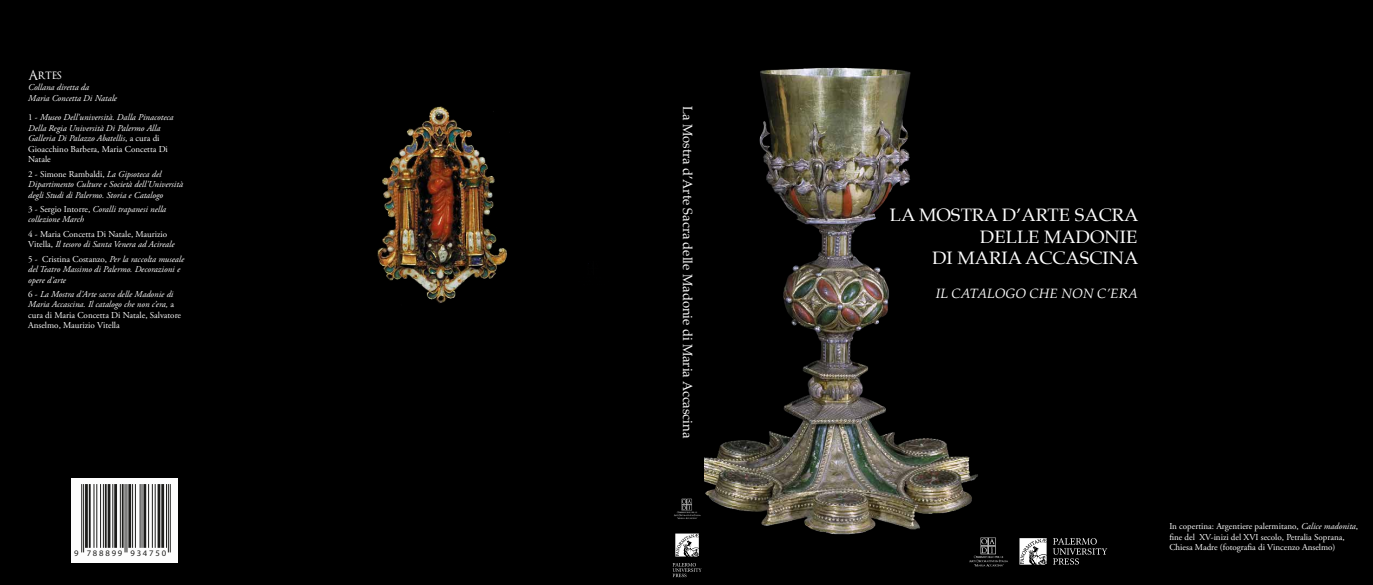
<style>
.page{position:relative;width:1373px;height:585px;background:#fff}
.page>*{position:absolute;margin:0;border:0;box-sizing:border-box;transform-origin:0 0}
.t1{font:18px/21.6px "Palatino";color:#fdfdfd;text-align:right}
.t2{font:italic 13.5px "Palatino";color:#fdfdfd}
.t3{font:13.5px "Optimus Princeps";letter-spacing:-.02em;color:#fff}
.t4{font:13.35px "Palatino";color:#fdfdfd}
.t5{font:italic 9px/10.5px "Adobe Garamond Pro";color:#fff}
.t6{font:9px/10.5px "Adobe Garamond Pro";color:#fff}
.t7{font:8.48px "Myriad Pro";letter-spacing:.21em;color:#1d1d1b}
.s1{font-style:normal}
.s2{font-style:italic}
</style>
<div class="page">
<div style="left:0;top:0;width:1372px;height:585px;background:#000"></div>
<svg style="left:675px;top:533px;width:24px;height:24px"></svg>
<svg style="left:672px;top:563px;width:29px;height:14px"></svg>
<img style="left:704px;top:67px;width:274px;height:468px">
<svg style="left:1053px;top:538px;width:54px;height:26px"></svg>
<svg style="left:1019px;top:538px;width:27px;height:27px"></svg>
<svg style="left:71px;top:478px;width:106px;height:85px;background:#ebebea"></svg>
<hr style="left:81px;top:484px;width:1px;height:68px;background:#1d1d1b">
<hr style="left:83px;top:484px;width:1px;height:68px;background:#1d1d1b">
<hr style="left:85px;top:484px;width:3px;height:63px;background:#1d1d1b">
<hr style="left:89px;top:484px;width:2px;height:63px;background:#1d1d1b">
<hr style="left:93px;top:484px;width:1px;height:63px;background:#1d1d1b">
<hr style="left:96px;top:484px;width:1px;height:63px;background:#1d1d1b">
<hr style="left:100px;top:484px;width:1px;height:63px;background:#1d1d1b">
<hr style="left:103px;top:484px;width:1px;height:63px;background:#1d1d1b">
<hr style="left:105px;top:484px;width:2px;height:63px;background:#1d1d1b">
<hr style="left:108px;top:484px;width:2px;height:63px;background:#1d1d1b">
<hr style="left:112px;top:484px;width:1px;height:63px;background:#1d1d1b">
<hr style="left:114px;top:484px;width:3px;height:63px;background:#1d1d1b">
<hr style="left:120px;top:484px;width:1px;height:63px;background:#1d1d1b">
<hr style="left:122px;top:484px;width:2px;height:63px;background:#1d1d1b">
<hr style="left:125px;top:484px;width:1px;height:68px;background:#1d1d1b">
<hr style="left:126px;top:484px;width:1px;height:68px;background:#1d1d1b">
<hr style="left:128px;top:484px;width:3px;height:63px;background:#1d1d1b">
<hr style="left:132px;top:484px;width:1px;height:63px;background:#1d1d1b">
<hr style="left:135px;top:484px;width:1px;height:63px;background:#1d1d1b">
<hr style="left:140px;top:484px;width:1px;height:63px;background:#1d1d1b">
<hr style="left:141px;top:484px;width:1px;height:63px;background:#1d1d1b">
<hr style="left:143px;top:484px;width:3px;height:63px;background:#1d1d1b">
<hr style="left:148px;top:484px;width:1px;height:63px;background:#1d1d1b">
<hr style="left:152px;top:484px;width:1px;height:63px;background:#1d1d1b">
<hr style="left:155px;top:484px;width:1px;height:63px;background:#1d1d1b">
<hr style="left:157px;top:484px;width:3px;height:63px;background:#1d1d1b">
<hr style="left:161px;top:484px;width:3px;height:63px;background:#1d1d1b">
<hr style="left:166px;top:484px;width:1px;height:63px;background:#1d1d1b">
<hr style="left:168px;top:484px;width:1px;height:68px;background:#1d1d1b">
<hr style="left:170px;top:484px;width:1px;height:68px;background:#1d1d1b">
<img style="left:969px;top:537px;width:39px;height:30px">
<img style="left:674px;top:498px;width:26px;height:21px">
<img style="left:377px;top:106px;width:130px;height:197px">
<h2 class="t3" style="left:28px;top:68px;width:35px">Artes</h2>
<p class="t5" style="left:28px;top:82px;width:90px">Collana diretta da<br>Maria Concetta Di Natale</p>
<p class="t5" style="left:28px;top:112px;width:147px"><span class="s1">1 -</span> Museo Dell'università. Dalla Pinacoteca Della Regia Università Di Palermo Alla Galleria Di Palazzo Abatellis<span class="s1">, a cura di Gioacchino Barbera, Maria Concetta Di Natale</span></p>
<p class="t5" style="left:28px;top:169px;width:156px"><span class="s1">2 - Simone Rambaldi,</span> La Gipsoteca del<br>Dipartimento Culture e Società dell'Università degli Studi di Palermo. Storia e Catalogo</p>
<p class="t5" style="left:28px;top:204px;width:140px"><span class="s1">3 - Sergio Intorre,</span> Coralli trapanesi nella collezione March</p>
<p class="t6" style="left:28px;top:229px;width:148px">4 - Maria Concetta Di Natale, Maurizio<br>Vitella, <span class="s2">Il tesoro di Santa Venera ad Acireale</span></p>
<p class="t5" style="left:28px;top:254px;width:157px"><span class="s1">5 - Cristina Costanzo,</span> Per la raccolta museale del Teatro Massimo di Palermo. Decorazioni e opere d’arte</p>
<p class="t5" style="left:28px;top:289px;width:154px"><span class="s1">6 -</span> La Mostra d’Arte sacra delle Madonie di Maria Accascina. Il catalogo che non c’era, <span class="s1">a cura di Maria Concetta Di Natale, Salvatore Anselmo, Maurizio Vitella</span></p>
<p class="t7" style="left:74px;top:548px;width:94px">9 788899 934750</p>
<h3 class="t4" style="left:699px;top:106px;width:334px;rotate:90deg">La Mostra d’Arte Sacra delle Madonie di Maria Accascina</h3>
<h1 class="t1" style="left:890px;top:204px;width:250px">LA MOSTRA D’ARTE SACRA<br>DELLE MADONIE<br>DI MARIA ACCASCINA</h1>
<h2 class="t2" style="left:936px;top:283px;width:203px">IL CATALOGO CHE NON C’ERA</h2>
<p class="t6" style="left:1169px;top:521px;width:190px">In copertina: Argentiere palermitano, <span class="s2">Calice madonita</span>, fine del XV-inizi del XVI secolo, Petralia Soprana,<br>Chiesa Madre (fotografia di Vincenzo Anselmo)</p>
</div>
